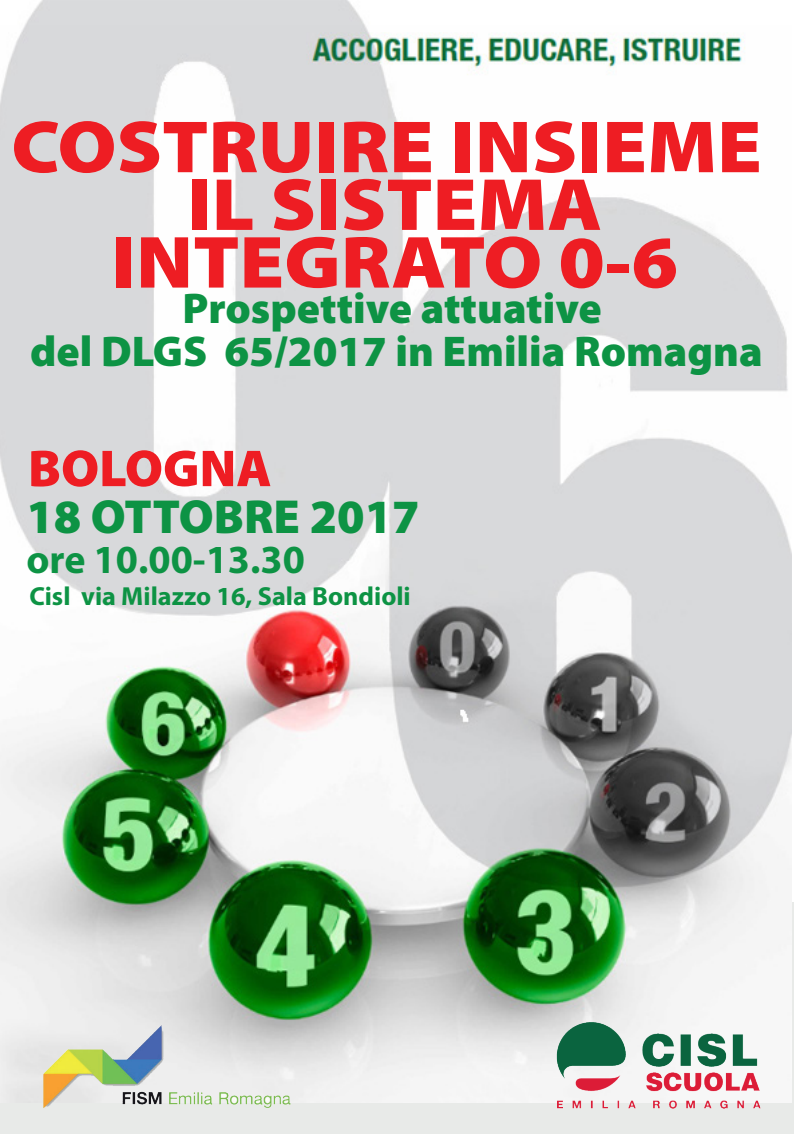
<style>
.page{position:relative;width:794px;height:1134px;background:#fff}
.page>*{position:absolute;margin:0;border:0;box-sizing:border-box;transform-origin:0 0}
.t1{font:900 74.52px/57.7px "Myriad Pro";color:#ee1d23;text-align:center;scale:1.09 1}
.t2{font:900 52.28px "Myriad Pro";color:#ee1d23}
.t3{font:900 48px "Myriad Pro";color:#0d9344}
.t4{font:900 43.2px/43.2px "Myriad Pro";color:#0d9344;text-align:center}
.t5{font:700 40px "Myriad Pro";color:#0d9344}
.t6{font:700 26.16px "Myriad Pro";color:#0d9344}
</style>
<div class="page">
<div style="left:0;top:902px;width:794px;height:232px;background:#e8eae8"></div>
<img style="left:0;top:0;width:791px;height:1102px">
<img style="left:44px;top:1025px;width:246px;height:83px">
<img style="left:557px;top:1022px;width:203px;height:87px">
<h1 class="t1" style="left:11px;top:115px;width:690px">COSTRUIRE INSIEME<br>IL SISTEMA<br>INTEGRATO 0-6</h1>
<p class="t4" style="left:30px;top:285px;width:734px">Prospettive attuative<br>del DLGS 65/2017 in Emilia Romagna</p>
<p class="t2" style="left:28px;top:434px;width:245px">BOLOGNA</p>
<p class="t3" style="left:26px;top:485px;width:395px">18 OTTOBRE 2017</p>
<p class="t5" style="left:26px;top:534px;width:280px">ore 10.00-13.30</p>
<p class="t6" style="left:29px;top:579px;width:383px">Cisl via Milazzo 16, Sala Bondioli</p>
</div>
